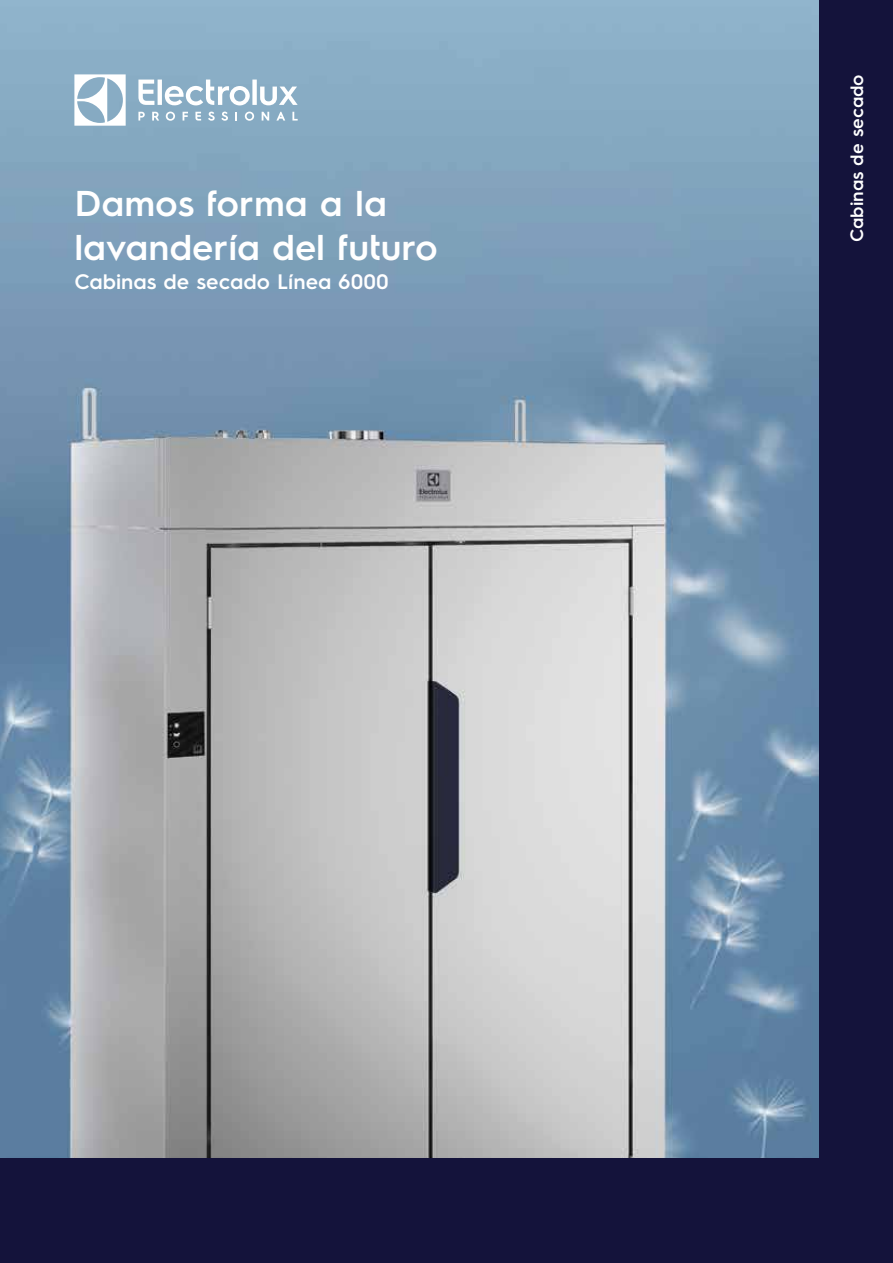
<style>
.page{position:relative;width:893px;height:1263px;background:#14133b}
.page>*{position:absolute;margin:0;border:0;box-sizing:border-box;transform-origin:0 0}
.t1{font:600 36px/43.2px "Electrolux Sans";color:#fff}
.t2{font:600 21px "Electrolux Sans";color:#fff}
.t3{font:600 18px "Electrolux Sans";color:#fff}
</style>
<div class="page">
<img style="left:0;top:0;width:819px;height:1157px">
<svg style="left:74px;top:74px;width:52px;height:52px;background:#c4d6e1"></svg>
<svg style="left:138px;top:80px;width:160px;height:25px;background:#b7ccdb"></svg>
<svg style="left:292px;top:112px;width:6px;height:9px"></svg>
<svg style="left:245px;top:112px;width:9px;height:9px"></svg>
<svg style="left:235px;top:112px;width:2px;height:9px"></svg>
<svg style="left:221px;top:112px;width:7px;height:9px"></svg>
<svg style="left:208px;top:112px;width:7px;height:9px"></svg>
<svg style="left:195px;top:112px;width:6px;height:9px"></svg>
<svg style="left:183px;top:112px;width:5px;height:9px"></svg>
<svg style="left:166px;top:112px;width:9px;height:9px"></svg>
<svg style="left:152px;top:112px;width:7px;height:9px"></svg>
<svg style="left:138px;top:112px;width:7px;height:9px"></svg>
<svg style="left:276px;top:112px;width:9px;height:9px"></svg>
<svg style="left:262px;top:112px;width:7px;height:9px"></svg>
<p class="t1" style="left:74px;top:180px;width:365px">Damos forma a la lavandería del futuro</p>
<p class="t2" style="left:74px;top:267px;width:316px">Cabinas de secado Línea 6000</p>
<p class="t3" style="left:844px;top:242px;width:169px;rotate:-90deg">Cabinas de secado</p>
</div>
